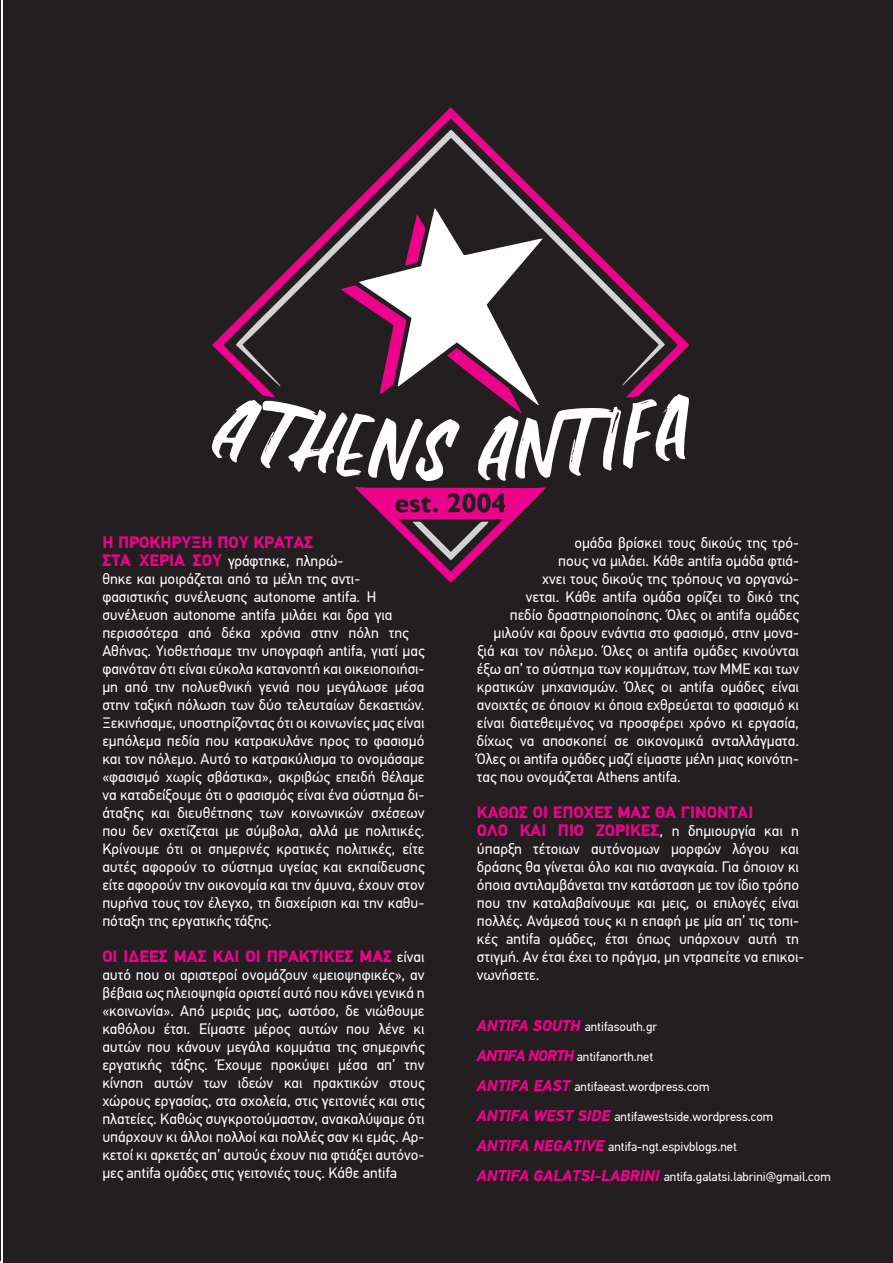
<style>
.page{position:relative;width:893px;height:1263px;background:#fff}
.page>*{position:absolute;margin:0;border:0;box-sizing:border-box;transform-origin:0 0}
.t1{font:700 16.5px/18px "PF Din Text Pro";color:#ed028c}
.t2{font:15px/18px "PF Din Text Pro";color:#fff}
.t3{font:12.75px "PF Din Text Pro";color:#fff}
.s1{font-weight:700;font-size:16.5px;color:#ed028c}
.s2{font-weight:400;font-size:15px;color:#fff}
.s3{font-weight:700;font-style:italic;font-size:15.6px;color:#ed028c}
</style>
<div class="page">
<hr style="left:0;top:0;width:1px;height:1260px;background:#231f20">
<div style="left:4px;top:1px;width:889px;height:1262px;background:#231f20"></div>
<svg style="left:349px;top:107px;width:203px;height:101px"></svg>
<svg style="left:211px;top:208px;width:479px;height:375px"></svg>
<p class="t1" style="left:102px;top:533px;width:212px">Η ΠΡΟΚΗΡΥΞΗ ΠΟΥ ΚΡΑΤΑΣ</p>
<p class="t2" style="left:102px;top:552px;width:324px"><span class="s1">ΣΤΑ ΧΕΡΙΑ ΣΟΥ</span> γράφτηκε, πληρώ-<br>θηκε και µοιράζεται από τα µέλη της αντι&shy;φασιστικής συνέλευσης autonome antifa. Η συνέλευση autonome antifa µιλάει και δρα για περισσότερα από δέκα χρόνια στην πόλη της Αθήνας. Υιοθετήσαµε την υπογραφή antifa, γιατί µας φαινόταν ότι είναι εύκολα κατανοητή και οικειοποιήσι&shy;µη από την πολυεθνική γενιά που µεγάλωσε µέσα στην ταξική πόλωση των δύο τελευταίων δεκαετιών.<br>Ξεκινήσαµε, υποστηρίζοντας ότι οι κοινωνίες µας είναι εµπόλεµα πεδία που κατρακυλάνε προς το φασισµό και τον πόλεµο. Αυτό το κατρακύλισµα το ονοµάσαµε «φασισµό χωρίς σβάστικα», ακριβώς επειδή θέλαµε να καταδείξουµε ότι ο φασισµός είναι ένα σύστηµα δι&shy;άταξης και διευθέτησης των κοινωνικών σχέσεων που δεν σχετίζεται µε σύµβολα, αλλά µε πολιτικές.<br>Κρίνουµε ότι οι σηµερινές κρατικές πολιτικές, είτε αυτές αφορούν το σύστηµα υγείας και εκπαίδευσης είτε αφορούν την οικονοµία και την άµυνα, έχουν στον πυρήνα τους τον έλεγχο, τη διαχείριση και την καθυ&shy;πόταξη της εργατικής τάξης.</p>
<p class="t1" style="left:102px;top:947px;width:324px">ΟΙ Ι∆ΕΕΣ ΜΑΣ ΚΑΙ ΟΙ ΠΡΑΚΤΙΚΕΣ ΜΑΣ <span class="s2">είναι</span></p>
<p class="t2" style="left:102px;top:966px;width:324px;text-align:justify">αυτό που οι αριστεροί ονοµάζουν «µειοψηφικές», αν βέβαια ως πλειοψηφία οριστεί αυτό που κάνει γενικά η «κοινωνία». Από µεριάς µας, ωστόσο, δε νιώθουµε καθόλου έτσι. Είµαστε µέρος αυτών που λένε κι αυτών που κάνουν µεγάλα κοµµάτια της σηµερινής εργατικής τάξης. Έχουµε προκύψει µέσα απ’ την κίνηση αυτών των ιδεών και πρακτικών στους χώρους εργασίας, στα σχολεία, στις γειτονιές και στις πλατείες. Καθώς συγκροτούµασταν, ανακαλύψαµε ότι υπάρχουν κι άλλοι πολλοί και πολλές σαν κι εµάς. Αρ&shy;κετοί κι αρκετές απ’ αυτούς έχουν πια φτιάξει αυτόνο&shy;µες antifa οµάδες στις γειτονιές τους. Κάθε antifa</p>
<p class="t2" style="left:574px;top:534px;width:226px">οµάδα βρίσκει τους δικούς της τρό-</p>
<p class="t2" style="left:558px;top:552px;width:242px">πους να µιλάει. Κάθε antifa οµάδα φτιά-</p>
<p class="t2" style="left:542px;top:570px;width:258px">χνει τους δικούς της τρόπους να οργανώ-</p>
<p class="t2" style="left:526px;top:588px;width:275px">νεται. Κάθε antifa οµάδα ορίζει το δικό της</p>
<p class="t2" style="left:510px;top:606px;width:291px">πεδίο δραστηριοποίησης. Όλες οι antifa οµάδες</p>
<p class="t2" style="left:494px;top:624px;width:307px">µιλούν και δρουν ενάντια στο φασισµό, στην µονα-</p>
<p class="t2" style="left:477px;top:642px;width:323px">ξιά και τον πόλεµο. Όλες οι antifa οµάδες κινούνται</p>
<p class="t2" style="left:477px;top:660px;width:324px">έξω απ’ το σύστηµα των κοµµάτων, των ΜΜΕ και των</p>
<p class="t2" style="left:477px;top:678px;width:324px">κρατικών µηχανισµών. Όλες οι antifa οµάδες είναι</p>
<p class="t2" style="left:477px;top:696px;width:324px">ανοιχτές σε όποιον κι όποια εχθρεύεται το φασισµό κι</p>
<p class="t2" style="left:477px;top:714px;width:324px">είναι διατεθειµένος να προσφέρει χρόνο κι εργασία,</p>
<p class="t2" style="left:477px;top:732px;width:324px">δίχως να αποσκοπεί σε οικονοµικά ανταλλάγµατα.</p>
<p class="t2" style="left:477px;top:750px;width:324px">Όλες οι antifa οµάδες µαζί είµαστε µέλη µιας κοινότη-</p>
<p class="t2" style="left:477px;top:768px;width:205px">τας που ονοµάζεται Athens antifa.</p>
<p class="t1" style="left:477px;top:803px;width:324px">ΚΑΘΩΣ ΟΙ ΕΠΟΧΕΣ ΜΑΣ ΘΑ ΓΙΝΟΝΤΑΙ<br>ΟΛΟ ΚΑΙ ΠΙΟ ΖΟΡΙΚΕΣ<span class="s2">, η δηµιουργία και η</span></p>
<p class="t2" style="left:477px;top:840px;width:329px">ύπαρξη τέτοιων αυτόνοµων µορφών λόγου και δράσης θα γίνεται όλο και πιο αναγκαία. Για όποιον κι όποια αντιλαµβάνεται την κατάσταση µε τον ίδιο τρόπο που την καταλαβαίνουµε και µεις, οι επιλογές είναι πολλές. Ανάµεσά τους κι η επαφή µε µία απ’ τις τοπι&shy;κές antifa οµάδες, έτσι όπως υπάρχουν αυτή τη στιγµή. Αν έτσι έχει το πράγµα, µη ντραπείτε να επικοι&shy;νωνήσετε.</p>
<p class="t3" style="left:477px;top:1019px;width:182px"><span class="s3">ANTIFA SOUTH</span> antifasouth.gr</p>
<p class="t3" style="left:477px;top:1049px;width:178px"><span class="s3">ANTIFA NORTH</span> antifanorth.net</p>
<p class="t3" style="left:477px;top:1079px;width:234px"><span class="s3">ANTIFA EAST</span> antifaeast.wordpress.com</p>
<p class="t3" style="left:477px;top:1109px;width:298px"><span class="s3">ANTIFA WEST SIDE</span> antifawestside.wordpress.com</p>
<p class="t3" style="left:477px;top:1139px;width:262px"><span class="s3">ANTIFA NEGATIVE</span> antifa-ngt.espivblogs.net</p>
<p class="t3" style="left:477px;top:1169px;width:355px"><span class="s3">ANTIFA GALATSI-LABRINI</span> antifa.galatsi.labrini@gmail.com</p>
</div>
